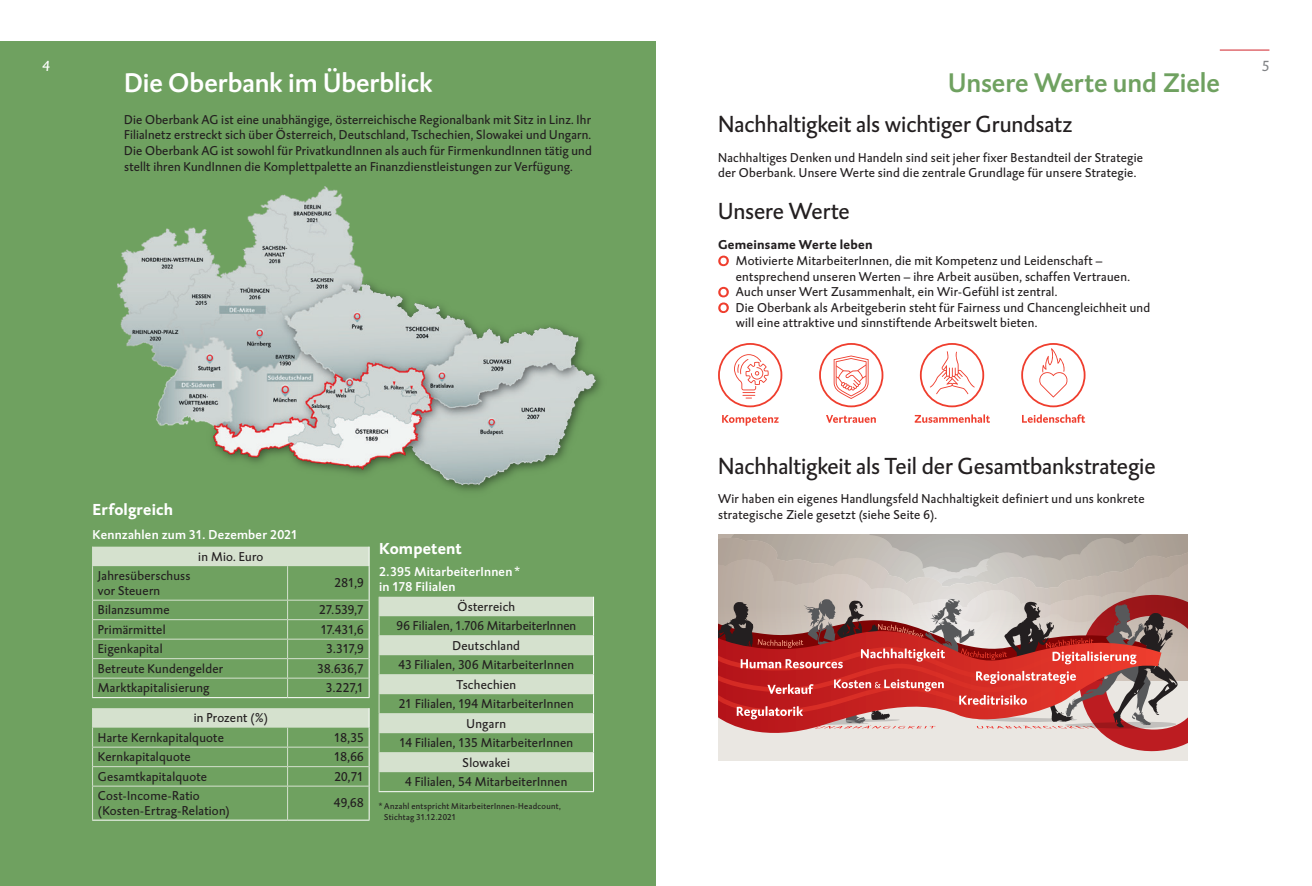
<style>
.page{position:relative;width:1312px;height:886px;background:#fff}
.page>*{position:absolute;margin:0;border:0;box-sizing:border-box;transform-origin:0 0}
.t1{font:27.5px "DTL Caspari T Medium";letter-spacing:-.005em;color:#fff}
.t2{font:27.5px "DTL Caspari T Medium";letter-spacing:-.005em;color:#6fa160}
.t3{font:23.75px "DTL Caspari T";letter-spacing:-.005em;color:#231f20}
.t4{font:700 16.25px "DTL Caspari T";letter-spacing:.01em;color:#fff}
.t5{font:italic 15px "DTL Caspari T";color:#fff}
.t6{font:italic 15px "DTL Caspari T";color:#808285}
.t7{font:13.12px/19.5px "DTL Caspari T";letter-spacing:.02em;color:#231f20}
.t8{font:13.12px/15px "DTL Caspari T Medium";letter-spacing:.02em;color:#fff}
.t9{font:700 13.12px "DTL Caspari T";letter-spacing:.02em;color:#231f20}
.t10{font:8.75px/10.5px "DTL Caspari T";letter-spacing:.035em;color:#231f20}
</style>
<div class="page">
<div style="left:0;top:41px;width:656px;height:845px;background:#6fa160"></div>
<img style="left:117px;top:186px;width:484px;height:305px">
<svg style="left:718px;top:256px;width:10px;height:10px"></svg>
<svg style="left:718px;top:287px;width:10px;height:26px"></svg>
<hr style="left:378px;top:791px;width:216px;height:1px;background:#fff">
<svg style="left:378px;top:597px;width:216px;height:194px"></svg>
<svg style="left:93px;top:547px;width:276px;height:181px"></svg>
<svg style="left:369px;top:547px;width:1px;height:19px"></svg>
<hr style="left:92px;top:697px;width:195px;height:1px;background:#fff">
<hr style="left:287px;top:697px;width:82px;height:1px;background:#fff">
<hr style="left:369px;top:566px;width:1px;height:34px;background:#fff">
<svg style="left:369px;top:600px;width:1px;height:97px"></svg>
<svg style="left:369px;top:708px;width:1px;height:78px"></svg>
<hr style="left:369px;top:786px;width:1px;height:34px;background:#fff">
<hr style="left:92px;top:820px;width:195px;height:1px;background:#fff">
<hr style="left:287px;top:820px;width:82px;height:1px;background:#fff">
<svg style="left:92px;top:547px;width:1px;height:19px"></svg>
<hr style="left:92px;top:566px;width:1px;height:34px;background:#d5e1ce">
<hr style="left:287px;top:566px;width:1px;height:34px;background:#d5e1ce">
<hr style="left:92px;top:600px;width:195px;height:1px;background:#d5e1ce">
<hr style="left:92px;top:619px;width:195px;height:1px;background:#d5e1ce">
<hr style="left:92px;top:639px;width:195px;height:1px;background:#d5e1ce">
<hr style="left:92px;top:658px;width:195px;height:1px;background:#d5e1ce">
<hr style="left:287px;top:600px;width:82px;height:1px;background:#d5e1ce">
<hr style="left:287px;top:619px;width:82px;height:1px;background:#d5e1ce">
<hr style="left:287px;top:639px;width:82px;height:1px;background:#d5e1ce">
<hr style="left:287px;top:658px;width:82px;height:1px;background:#d5e1ce">
<svg style="left:92px;top:600px;width:1px;height:97px"></svg>
<hr style="left:92px;top:678px;width:195px;height:1px;background:#d5e1ce">
<svg style="left:287px;top:600px;width:1px;height:97px"></svg>
<hr style="left:287px;top:678px;width:82px;height:1px;background:#d5e1ce">
<svg style="left:92px;top:708px;width:1px;height:78px"></svg>
<hr style="left:92px;top:747px;width:195px;height:1px;background:#d5e1ce">
<hr style="left:92px;top:766px;width:195px;height:1px;background:#d5e1ce">
<svg style="left:287px;top:728px;width:1px;height:58px"></svg>
<hr style="left:287px;top:747px;width:82px;height:1px;background:#d5e1ce">
<hr style="left:287px;top:766px;width:82px;height:1px;background:#d5e1ce">
<hr style="left:92px;top:786px;width:1px;height:34px;background:#d5e1ce">
<hr style="left:92px;top:786px;width:195px;height:1px;background:#d5e1ce">
<hr style="left:287px;top:786px;width:1px;height:34px;background:#d5e1ce">
<hr style="left:287px;top:786px;width:82px;height:1px;background:#d5e1ce">
<svg style="left:914px;top:414px;width:75px;height:9px"></svg>
<svg style="left:919px;top:343px;width:64px;height:64px"></svg>
<svg style="left:826px;top:415px;width:49px;height:8px"></svg>
<svg style="left:1022px;top:414px;width:62px;height:9px"></svg>
<svg style="left:1021px;top:343px;width:64px;height:64px"></svg>
<svg style="left:722px;top:415px;width:56px;height:11px"></svg>
<svg style="left:718px;top:343px;width:64px;height:64px"></svg>
<div style="left:718px;top:681px;width:469px;height:80px;background:#eae7e2"></div>
<svg style="left:718px;top:534px;width:469px;height:217px;background:#c08783"></svg>
<svg style="left:819px;top:343px;width:64px;height:64px"></svg>
<hr style="left:1219px;top:50px;width:50px;height:1px;background:#d1232a">
<p class="t5" style="left:43px;top:57px;width:9px">4</p>
<p class="t6" style="left:1261px;top:57px;width:9px">5</p>
<h1 class="t1" style="left:124px;top:66px;width:310px">Die Oberbank im Überblick</h1>
<h1 class="t2" style="left:948px;top:66px;width:273px">Unsere Werte und Ziele</h1>
<p class="t7" style="left:124px;top:112px;width:469px;line-height:15.6px;text-align:justify">Die Oberbank AG ist eine unabhängige, österreichische Regionalbank mit Sitz in Linz. Ihr Filialnetz erstreckt sich über Österreich, Deutschland, Tschechien, Slowakei und Ungarn.<br>Die Oberbank AG ist sowohl für PrivatkundInnen als auch für FirmenkundInnen tätig und stellt ihren KundInnen die Komplettpalette an Finanzdienstleistungen zur Verfügung.</p>
<p class="t4" style="left:93px;top:499px;width:82px">Erfolgreich</p>
<p class="t8" style="left:93px;top:527px;width:207px">Kennzahlen zum 31. Dezember 2021</p>
<p class="t7" style="left:198px;top:546px;width:67px">in Mio. Euro</p>
<p class="t7" style="left:98px;top:568px;width:94px;line-height:15px">Jahresüberschuss vor Steuern</p>
<p class="t7" style="left:334px;top:573px;width:31px">281,9</p>
<p class="t7" style="left:98px;top:600px;width:73px">Bilanzsumme</p>
<p class="t7" style="left:319px;top:600px;width:46px">27.539,7</p>
<p class="t7" style="left:98px;top:619px;width:69px">Primärmittel</p>
<p class="t7" style="left:320px;top:619px;width:45px">17.431,6</p>
<p class="t7" style="left:98px;top:639px;width:66px">Eigenkapital</p>
<p class="t7" style="left:326px;top:639px;width:39px">3.317,9</p>
<p class="t7" style="left:98px;top:658px;width:127px">Betreute Kundengelder</p>
<p class="t7" style="left:317px;top:658px;width:48px">38.636,7</p>
<p class="t7" style="left:98px;top:678px;width:113px">Marktkapitalisierung</p>
<p class="t7" style="left:326px;top:678px;width:39px">3.227,1</p>
<p class="t7" style="left:98px;top:708px;width:172px;text-indent:96px">in Prozent (%)<br>Harte Kernkapitalquote</p>
<p class="t4" style="left:379px;top:538px;width:84px">Kompetent</p>
<p class="t8" style="left:379px;top:564px;width:142px">2.395 MitarbeiterInnen * in 178 Filialen</p>
<p class="t7" style="left:396px;top:596px;width:181px;text-align:center">Österreich<br>96 Filialen, 1.706 MitarbeiterInnen<br>Deutschland<br>43 Filialen, 306 MitarbeiterInnen<br>Tschechien<br>21 Filialen, 194 MitarbeiterInnen<br>Ungarn<br>14 Filialen, 135 MitarbeiterInnen<br>Slowakei<br>4 Filialen, 54 MitarbeiterInnen</p>
<p class="t7" style="left:334px;top:727px;width:31px">18,35</p>
<p class="t7" style="left:98px;top:747px;width:94px">Kernkapitalquote</p>
<p class="t7" style="left:334px;top:747px;width:31px">18,66</p>
<p class="t7" style="left:98px;top:766px;width:111px">Gesamtkapitalquote</p>
<p class="t7" style="left:334px;top:766px;width:31px">20,71</p>
<p class="t7" style="left:98px;top:788px;width:133px;line-height:15px">Cost-Income-Ratio (Kosten-Ertrag-Relation)</p>
<p class="t10" style="left:384px;top:801px;width:178px;text-indent:-50px"><sup>49,68</sup> * Anzahl entspricht MitarbeiterInnen-Headcount,<br>Stichtag 31.12.2021</p>
<h2 class="t3" style="left:718px;top:110px;width:356px">Nachhaltigkeit als wichtiger Grundsatz</h2>
<p class="t7" style="left:718px;top:150px;width:426px;line-height:15.6px">Nachhaltiges Denken und Handeln sind seit jeher fixer Bestandteil der Strategie der Oberbank. Unsere Werte sind die zentrale Grundlage für unsere Strategie.</p>
<h2 class="t3" style="left:718px;top:197px;width:133px">Unsere Werte</h2>
<p class="t9" style="left:718px;top:236px;width:156px">Gemeinsame Werte leben</p>
<p class="t7" style="left:735px;top:253px;width:416px;line-height:15.6px">Motivierte MitarbeiterInnen, die mit Kompetenz und Leidenschaft – entsprechend unseren Werten – ihre Arbeit ausüben, schaffen Vertrauen.<br>Auch unser Wert Zusammenhalt, ein Wir-Gefühl ist zentral.<br>Die Oberbank als Arbeitgeberin steht für Fairness und Chancengleichheit und will eine attraktive und sinnstiftende Arbeitswelt bieten.</p>
<h2 class="t3" style="left:718px;top:451px;width:439px">Nachhaltigkeit als Teil der Gesamtbankstrategie</h2>
<p class="t7" style="left:718px;top:491px;width:428px;line-height:15.6px">Wir haben ein eigenes Handlungsfeld Nachhaltigkeit definiert und uns konkrete strategische Ziele gesetzt (siehe Seite 6).</p>
</div>
